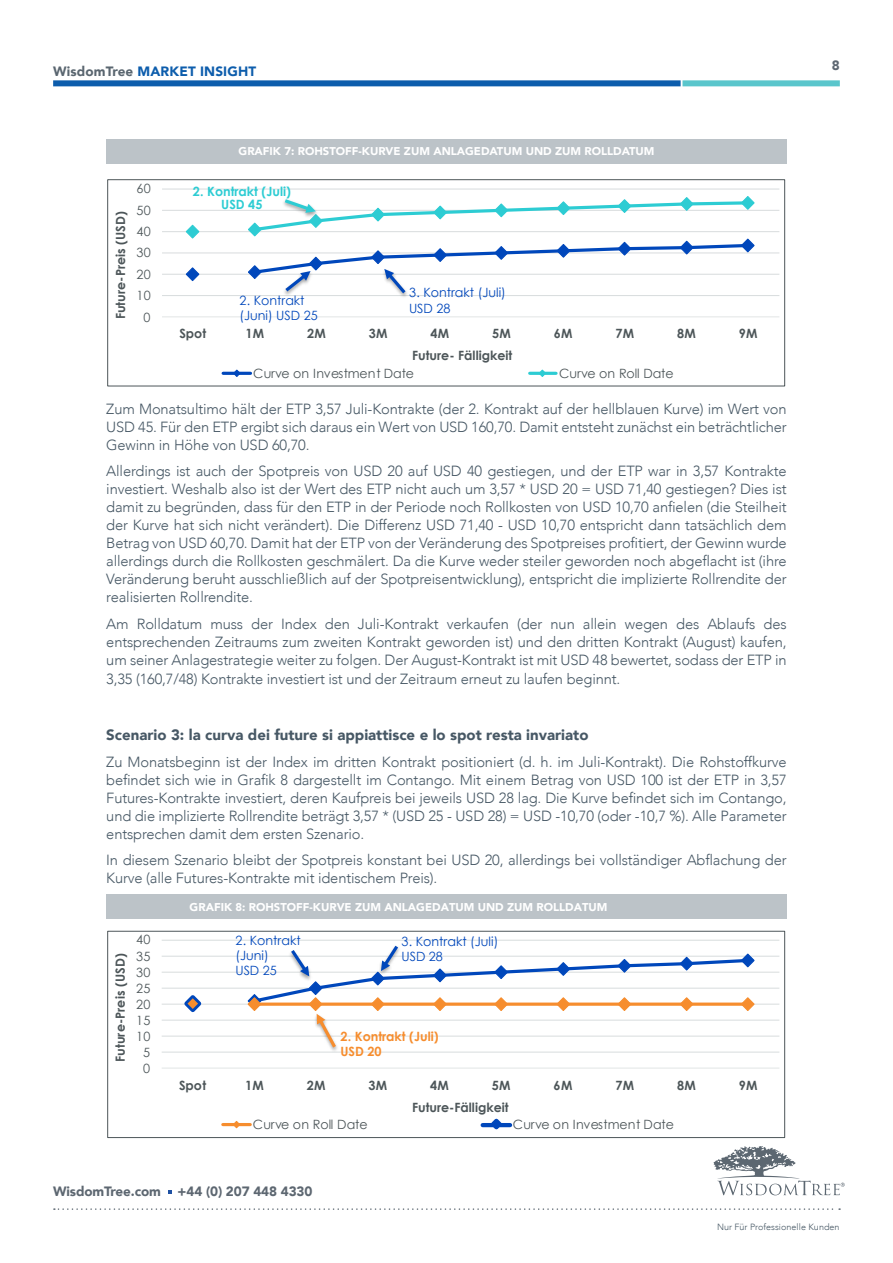
<style>
.page{position:relative;width:893px;height:1263px;background:#fff}
.page>*{position:absolute;margin:0;border:0;box-sizing:border-box;transform-origin:0 0}
.Body_text{font:900 15px "Avenir";color:#475865}
.Body_text-2{font:300 14.7px/18px "Avenir";letter-spacing:-.01em;color:#475865;text-align:justify}
.t1{font:900 13.5px "Avenir";letter-spacing:-.01em;color:#5d6771}
.t2{font:900 13.5px "Avenir";letter-spacing:.01em;color:#0d5dac}
.t3{font:12.75px/17.5px "Century Gothic";letter-spacing:.01em;color:#4d5659}
.t4{font:12.75px/15.3px "Century Gothic";color:#0047bb}
.t5{font:700 12.75px "Century Gothic";letter-spacing:.025em;color:#4d5659}
.t6{font:700 12.75px/13.2px "Century Gothic";color:#2dccd3;text-align:center}
.t7{font:700 12.75px/15.3px "Century Gothic";color:#f68d2e}
.t8{font:700 12.75px "Century Gothic";color:#4d5659}
.t9{font:700 12.6px "Century Gothic";color:#4d5659}
.t10{font:900 11.25px "Avenir";color:#fff}
.t11{font:300 9px "Avenir";letter-spacing:.005em;color:#475865}
.s1{color:#5a6670}
.s2{font-weight:700}
</style>
<div class="page">
<svg style="left:54px;top:1208px;width:786px;height:2px"></svg>
<svg style="left:713px;top:1146px;width:132px;height:50px"></svg>
<svg style="left:168px;top:1190px;width:4px;height:4px"></svg>
<div style="left:53px;top:80px;width:628px;height:6px;background:#0d5dac"></div>
<div style="left:682px;top:80px;width:158px;height:6px;background:#5ac6cc"></div>
<div style="left:106px;top:139px;width:680px;height:24px;background:#bcc3c8"></div>
<div style="left:107px;top:179px;width:678px;height:207px;border:1px solid #4d5659"></div>
<hr style="left:162px;top:188px;width:617px;height:2px;background:#dadedf">
<hr style="left:162px;top:210px;width:617px;height:1px;background:#dadedf">
<hr style="left:162px;top:231px;width:617px;height:1px;background:#dadedf">
<hr style="left:162px;top:252px;width:617px;height:1px;background:#dadedf">
<hr style="left:162px;top:274px;width:617px;height:1px;background:#dadedf">
<hr style="left:162px;top:295px;width:617px;height:1px;background:#dadedf">
<hr style="left:162px;top:316px;width:617px;height:1px;background:#e3e6e7">
<svg style="left:185px;top:267px;width:15px;height:15px"></svg>
<svg style="left:185px;top:224px;width:15px;height:15px"></svg>
<hr style="left:223px;top:372px;width:28px;height:3px;background:#0047bb">
<svg style="left:232px;top:369px;width:9px;height:8px"></svg>
<hr style="left:530px;top:372px;width:26px;height:3px;background:#2dccd3">
<svg style="left:538px;top:369px;width:9px;height:8px"></svg>
<svg style="left:247px;top:196px;width:509px;height:101px"></svg>
<div style="left:106px;top:895px;width:680px;height:24px;background:#bcc3c8"></div>
<div style="left:107px;top:931px;width:678px;height:207px;border:1px solid #4d5659"></div>
<hr style="left:162px;top:1051px;width:617px;height:2px;background:#dadedf">
<hr style="left:162px;top:1035px;width:617px;height:2px;background:#dadedf">
<hr style="left:162px;top:1019px;width:617px;height:2px;background:#dadedf">
<hr style="left:162px;top:1003px;width:617px;height:2px;background:#dadedf">
<hr style="left:162px;top:988px;width:617px;height:1px;background:#dadedf">
<hr style="left:162px;top:972px;width:617px;height:1px;background:#dadedf">
<hr style="left:162px;top:956px;width:617px;height:1px;background:#dadedf">
<hr style="left:162px;top:940px;width:617px;height:1px;background:#dadedf">
<hr style="left:162px;top:1067px;width:617px;height:1px;background:#e3e6e7">
<svg style="left:180px;top:995px;width:25px;height:18px"></svg>
<hr style="left:223px;top:1123px;width:27px;height:3px;background:#f68d2e">
<svg style="left:232px;top:1121px;width:9px;height:8px"></svg>
<hr style="left:483px;top:1123px;width:27px;height:4px;background:#0047bb">
<svg style="left:487px;top:1118px;width:18px;height:12px"></svg>
<img style="left:300px;top:1051px;width:42px;height:2px">
<svg style="left:247px;top:945px;width:509px;height:106px"></svg>
<p class="t2" style="left:53px;top:60px;width:204px"><span class="s1">WisdomTree</span> MARKET INSIGHT</p>
<p class="t9" style="left:111px;top:319px;width:110px;rotate:-90deg">Future-Preis (USD)</p>
<p class="t3" style="left:136px;top:180px;width:16px">60</p>
<p class="t3" style="left:136px;top:201px;width:16px">50</p>
<p class="t3" style="left:136px;top:222px;width:16px">40</p>
<p class="t3" style="left:136px;top:244px;width:16px">30</p>
<p class="t3" style="left:136px;top:265px;width:16px">20</p>
<p class="t3" style="left:136px;top:287px;width:16px">10</p>
<p class="t3" style="left:143px;top:308px;width:9px">0</p>
<p class="t10" style="left:239px;top:142px;width:417px">GRAFIK 7: ROHSTOFF-KURVE ZUM ANLAGEDATUM UND ZUM ROLLDATUM</p>
<p class="t6" style="left:193px;top:184px;width:100px">2. Kontrakt (Juli)<br>USD 45</p>
<p class="t4" style="left:239px;top:292px;width:80px">2. Kontrakt (Juni) USD 25</p>
<p class="t4" style="left:409px;top:285px;width:98px">3. Kontrakt (Juli)<br>USD 28</p>
<p class="t5" style="left:179px;top:324px;width:28px">Spot</p>
<p class="t5" style="left:245px;top:324px;width:20px">1M</p>
<p class="t5" style="left:307px;top:324px;width:20px">2M</p>
<p class="t5" style="left:369px;top:324px;width:20px">3M</p>
<p class="t5" style="left:430px;top:324px;width:20px">4M</p>
<p class="t5" style="left:492px;top:324px;width:20px">5M</p>
<p class="t5" style="left:554px;top:324px;width:20px">6M</p>
<p class="t5" style="left:615px;top:324px;width:20px">7M</p>
<p class="t5" style="left:677px;top:324px;width:20px">8M</p>
<p class="t5" style="left:739px;top:324px;width:20px">9M</p>
<p class="t3" style="left:253px;top:347px;width:261px;text-indent:159px"><span class="s2">Future- Fälligkeit<br></span>Curve on Investment Date</p>
<p class="t3" style="left:559px;top:364px;width:116px">Curve on Roll Date</p>
<p class="Body_text-2" style="left:106px;top:399px;width:682px">Zum Monatsultimo hält der ETP 3,57 Juli-Kontrakte (der 2. Kontrakt auf der hellblauen Kurve) im Wert von USD 45. Für den ETP ergibt sich daraus ein Wert von USD 160,70. Damit entsteht zunächst ein beträchtlicher Gewinn in Höhe von USD 60,70.</p>
<p class="Body_text-2" style="left:106px;top:462px;width:682px">Allerdings ist auch der Spotpreis von USD 20 auf USD 40 gestiegen, und der ETP war in 3,57 Kontrakte investiert. Weshalb also ist der Wert des ETP nicht auch um 3,57 * USD 20 = USD 71,40 gestiegen? Dies ist damit zu begründen, dass für den ETP in der Periode noch Rollkosten von USD 10,70 anfielen (die Steilheit der Kurve hat sich nicht verändert). Die Differenz USD 71,40 - USD 10,70 entspricht dann tatsächlich dem Betrag von USD 60,70. Damit hat der ETP von der Veränderung des Spotpreises profitiert, der Gewinn wurde allerdings durch die Rollkosten geschmälert. Da die Kurve weder steiler geworden noch abgeflacht ist (ihre Veränderung beruht ausschließlich auf der Spotpreisentwicklung), entspricht die implizierte Rollrendite der realisierten Rollrendite.</p>
<p class="Body_text-2" style="left:106px;top:614px;width:682px">Am Rolldatum muss der Index den Juli-Kontrakt verkaufen (der nun allein wegen des Ablaufs des entsprechenden Zeitraums zum zweiten Kontrakt geworden ist) und den dritten Kontrakt (August) kaufen, um seiner Anlagestrategie weiter zu folgen. Der August-Kontrakt ist mit USD 48 bewertet, sodass der ETP in</p>
<p class="Body_text-2" style="left:106px;top:670px;width:516px">3,35 (160,7/48) Kontrakte investiert ist und der Zeitraum erneut zu laufen beginnt.</p>
<p class="Body_text" style="left:106px;top:722px;width:484px">Scenario 3: la curva dei future si appiattisce e lo spot resta invariato</p>
<p class="Body_text-2" style="left:106px;top:753px;width:682px">Zu Monatsbeginn ist der Index im dritten Kontrakt positioniert (d. h. im Juli-Kontrakt). Die Rohstoffkurve befindet sich wie in Grafik 8 dargestellt im Contango. Mit einem Betrag von USD 100 ist der ETP in 3,57<br>Futures-Kontrakte investiert, deren Kaufpreis bei jeweils USD 28 lag. Die Kurve befindet sich im Contango, und die implizierte Rollrendite beträgt 3,57 * (USD 25 - USD 28) = USD -10,70 (oder -10,7 %). Alle Parameter entsprechen damit dem ersten Szenario.</p>
<p class="Body_text-2" style="left:106px;top:851px;width:682px">In diesem Szenario bleibt der Spotpreis konstant bei USD 20, allerdings bei vollständiger Abflachung der<br>Kurve (alle Futures-Kontrakte mit identischem Preis).</p>
<p class="t9" style="left:111px;top:1062px;width:110px;rotate:-90deg">Future-Preis (USD)</p>
<p class="t3" style="left:136px;top:931px;width:16px">40</p>
<p class="t3" style="left:136px;top:947px;width:16px">35</p>
<p class="t3" style="left:136px;top:963px;width:16px">30</p>
<p class="t3" style="left:136px;top:979px;width:16px">25</p>
<p class="t3" style="left:136px;top:995px;width:16px">20</p>
<p class="t3" style="left:136px;top:1011px;width:16px">15</p>
<p class="t3" style="left:136px;top:1027px;width:16px">10</p>
<p class="t3" style="left:143px;top:1043px;width:9px">5</p>
<p class="t3" style="left:143px;top:1059px;width:9px">0</p>
<p class="t10" style="left:190px;top:900px;width:419px">GRAFIK 8: ROHSTOFF-KURVE ZUM ANLAGEDATUM UND ZUM ROLLDATUM</p>
<p class="t4" style="left:235px;top:932px;width:67px">2. Kontrakt (Juni)<br>USD 25</p>
<p class="t4" style="left:401px;top:933px;width:98px">3. Kontrakt (Juli)<br>USD 28</p>
<p class="t7" style="left:340px;top:1028px;width:100px">2. Kontrakt (Juli)<br>USD 20</p>
<p class="t5" style="left:179px;top:1075px;width:28px">Spot</p>
<p class="t5" style="left:245px;top:1075px;width:20px">1M</p>
<p class="t5" style="left:307px;top:1075px;width:20px">2M</p>
<p class="t5" style="left:368px;top:1075px;width:20px">3M</p>
<p class="t5" style="left:430px;top:1075px;width:20px">4M</p>
<p class="t5" style="left:492px;top:1075px;width:20px">5M</p>
<p class="t5" style="left:554px;top:1075px;width:20px">6M</p>
<p class="t5" style="left:615px;top:1075px;width:20px">7M</p>
<p class="t5" style="left:677px;top:1075px;width:20px">8M</p>
<p class="t5" style="left:739px;top:1075px;width:20px">9M</p>
<p class="t8" style="left:412px;top:1097px;width:98px">Future-Fälligkeit</p>
<p class="t3" style="left:253px;top:1116px;width:116px">Curve on Roll Date</p>
<p class="t3" style="left:513px;top:1116px;width:163px">Curve on Investment Date</p>
<p class="t1" style="left:53px;top:1179px;width:261px">WisdomTree.com +44 (0) 207 448 4330</p>
<p class="t1" style="left:832px;top:54px;width:9px">8</p>
<p class="t11" style="left:717px;top:1221px;width:124px">Nur Für Professionelle Kunden</p>
</div>
